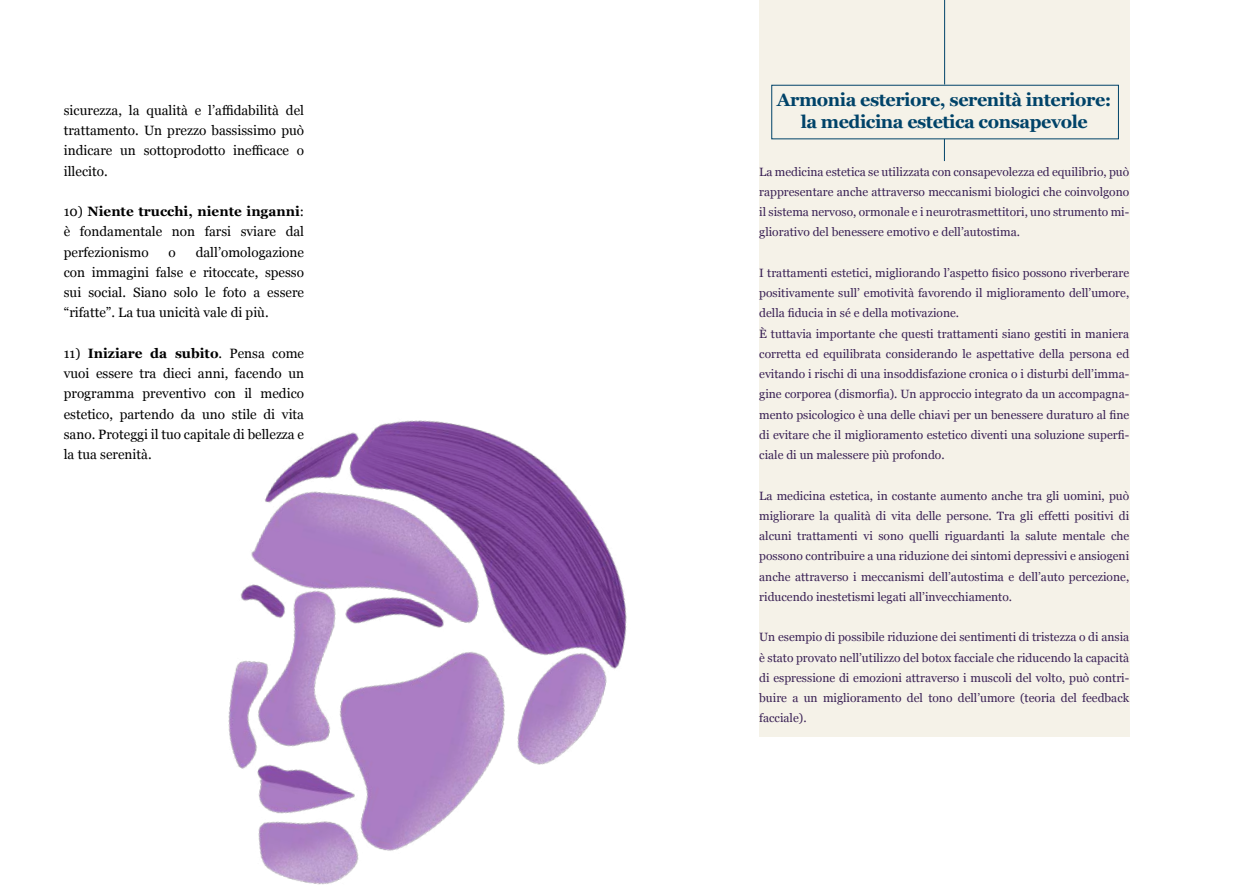
<style>
.page{position:relative;width:1259px;height:893px;background:#fff}
.page>*{position:absolute;margin:0;border:0;box-sizing:border-box;transform-origin:0 0}
.t1{font:700 18px "Georgia";letter-spacing:-.025em;color:#004369}
.TESTOCORPO{font:13.5px/20.2px "Georgia";color:#000;text-align:justify}
.testo_box{font:12px/20.2px "Georgia";color:#392054;text-align:justify}
.s1{font-weight:700}
</style>
<div class="page">
<div style="left:759px;top:0;width:370px;height:737px;background:#f5f2e8"></div>
<hr style="left:944px;top:0;width:1px;height:85px;background:#004369">
<svg style="left:944px;top:139px;width:1px;height:22px"></svg>
<img style="left:228px;top:420px;width:399px;height:465px">
<p class="TESTOCORPO" style="left:64px;top:99px;width:242px">sicurezza, la qualità e l’affidabilità del trattamento. Un prezzo bassissimo può indicare un sottoprodotto inefficace o illecito.</p>
<p class="TESTOCORPO" style="left:64px;top:201px;width:242px">10) <span class="s1">Niente trucchi, niente inganni</span>: è fondamentale non farsi sviare dal perfezionismo</p>
<p class="TESTOCORPO" style="left:64px;top:241px;width:242px;text-indent:132px">dall’omologazione con immagini false e ritoccate, spesso sui social. Siano solo le foto a essere “rifatte”. La tua unicità vale di più.</p>
<p class="TESTOCORPO" style="left:64px;top:342px;width:242px">11) <span class="s1">Iniziare da subito</span>. Pensa come vuoi essere tra dieci anni, facendo un programma preventivo con il medico estetico, partendo da uno stile di vita sano. Proteggi il tuo capitale di bellezza e la tua serenità.</p>
<p class="TESTOCORPO" style="left:169px;top:241px;width:9px">o</p>
<p class="t1" style="left:777px;top:87px;width:336px">Armonia esteriore, serenità interiore:</p>
<p class="t1" style="left:800px;top:108px;width:289px">la medicina estetica consapevole</p>
<p class="testo_box" style="left:759px;top:161px;width:371px">La medicina estetica se utilizzata con consapevolezza ed equilibrio, può rappresentare anche attraverso meccanismi biologici che coinvolgono il sistema nervoso, ormonale e i neurotrasmettitori, uno strumento mi&shy;gliorativo del benessere emotivo e dell’autostima.</p>
<p class="testo_box" style="left:759px;top:262px;width:371px">I trattamenti estetici, migliorando l’aspetto fisico possono riverberare positivamente sull’ emotività favorendo il miglioramento dell’umore, della fiducia in sé e della motivazione.</p>
<p class="testo_box" style="left:759px;top:323px;width:371px">È tuttavia importante che questi trattamenti siano gestiti in maniera corretta ed equilibrata considerando le aspettative della persona ed evitando i rischi di una insoddisfazione cronica o i disturbi dell’imma&shy;gine corporea (dismorfia). Un approccio integrato da un accompagna&shy;mento psicologico è una delle chiavi per un benessere duraturo al fine di evitare che il miglioramento estetico diventi una soluzione superfi&shy;ciale di un malessere più profondo.</p>
<p class="testo_box" style="left:759px;top:485px;width:371px">La medicina estetica, in costante aumento anche tra gli uomini, può migliorare la qualità di vita delle persone. Tra gli effetti positivi di alcuni trattamenti vi sono quelli riguardanti la salute mentale che possono contribuire a una riduzione dei sintomi depressivi e ansiogeni anche attraverso i meccanismi dell’autostima e dell’auto percezione, riducendo inestetismi legati all’invecchiamento.</p>
<p class="testo_box" style="left:759px;top:626px;width:371px">Un esempio di possibile riduzione dei sentimenti di tristezza o di ansia è stato provato nell’utilizzo del botox facciale che riducendo la capacità di espressione di emozioni attraverso i muscoli del volto, può contri&shy;buire a un miglioramento del tono dell’umore (teoria del feedback facciale).</p>
</div>
